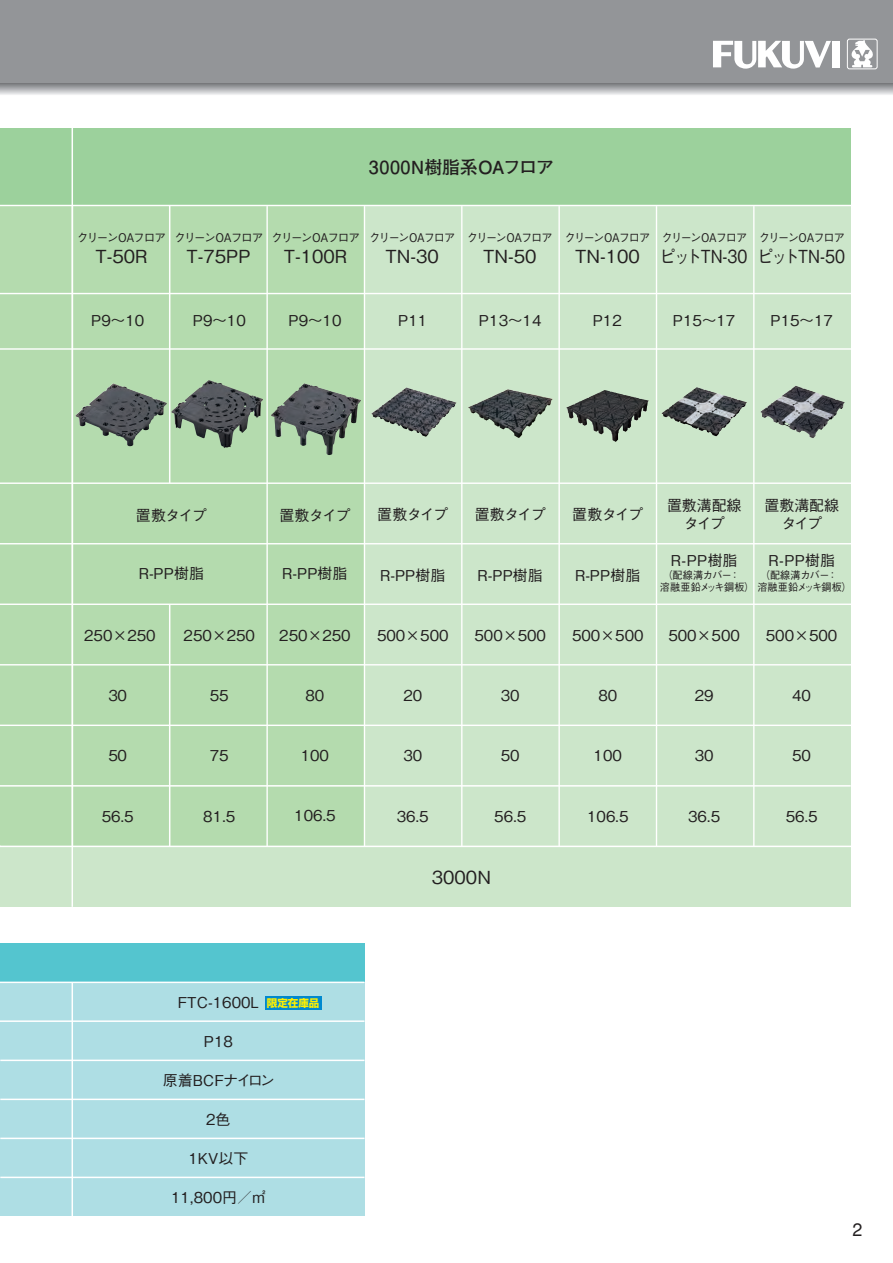
<style>
.page{position:relative;width:893px;height:1263px;background:#fff}
.page>*{position:absolute;margin:0;border:0;box-sizing:border-box;transform-origin:0 0}
.t1{font:500 18px "Gothic BBB Pro";color:#231f20}
.t2{font:500 18px "Gothic BBB Pro";color:#231f20;scale:.88 1}
.t3{font:700 18px "Futo Go B101 Pro";letter-spacing:-.005em;color:#231f20}
.t4{font:500 18px "Gothic BBB";color:#231f20}
.t5{font:500 15px/18px "Gothic BBB Pro";color:#231f20;text-align:center}
.t6{font:500 15px "Gothic BBB Pro";letter-spacing:-.22em;color:#231f20}
.t7{font:500 12px "Gothic BBB Pro";letter-spacing:-.085em;color:#231f20;scale:.92 1}
.t8{font:500 12px "Gothic BBB Pro";letter-spacing:-.085em;color:#231f20;scale:.96 1}
.t9{font:500 10.5px/12.8px "Gothic BBB Pro";letter-spacing:-.025em;color:#231f20;scale:.96 1}
.t10{font:700 10.5px "Shin Go Pro";color:#fff101}
</style>
<div class="page">
<div style="left:0;top:943px;width:364px;height:40px;background:#54c5cf"></div>
<div style="left:0;top:982px;width:364px;height:234px;background:#aedee4"></div>
<hr style="left:0;top:1059px;width:364px;height:2px;background:#fff">
<hr style="left:0;top:1098px;width:364px;height:2px;background:#fff">
<hr style="left:0;top:1137px;width:364px;height:2px;background:#fff">
<hr style="left:0;top:1176px;width:364px;height:2px;background:#fff">
<hr style="left:0;top:981px;width:364px;height:2px;background:#fff">
<hr style="left:0;top:1020px;width:364px;height:2px;background:#fff">
<hr style="left:72px;top:982px;width:1px;height:238px;background:#fff">
<div style="left:0;top:205px;width:364px;height:641px;background:#b4dbae"></div>
<div style="left:0;top:128px;width:851px;height:77px;background:#9cd19c"></div>
<hr style="left:169px;top:205px;width:1px;height:278px;background:#fff">
<hr style="left:169px;top:605px;width:1px;height:241px;background:#fff">
<div style="left:364px;top:205px;width:486px;height:641px;background:#cce6ca"></div>
<hr style="left:0;top:543px;width:852px;height:1px;background:#fff">
<hr style="left:0;top:482px;width:852px;height:2px;background:#fff">
<hr style="left:0;top:603px;width:852px;height:2px;background:#fff">
<hr style="left:0;top:664px;width:852px;height:1px;background:#fff">
<hr style="left:0;top:725px;width:852px;height:1px;background:#fff">
<hr style="left:0;top:785px;width:851px;height:2px;background:#fff">
<hr style="left:0;top:293px;width:852px;height:1px;background:#fff">
<hr style="left:0;top:348px;width:852px;height:2px;background:#fff">
<div style="left:0;top:846px;width:850px;height:61px;background:#cce6ca"></div>
<hr style="left:0;top:846px;width:852px;height:1px;background:#fff">
<hr style="left:72px;top:128px;width:1px;height:779px;background:#fff">
<hr style="left:0;top:205px;width:851px;height:1px;background:#fff">
<hr style="left:266px;top:206px;width:2px;height:641px;background:#fff">
<hr style="left:364px;top:206px;width:1px;height:641px;background:#fff">
<hr style="left:461px;top:206px;width:1px;height:641px;background:#fff">
<hr style="left:558px;top:206px;width:2px;height:641px;background:#fff">
<hr style="left:656px;top:206px;width:1px;height:641px;background:#fff">
<hr style="left:753px;top:206px;width:1px;height:641px;background:#fff">
<img style="left:75px;top:383px;width:92px;height:63px">
<img style="left:171px;top:380px;width:92px;height:68px">
<img style="left:271px;top:383px;width:90px;height:72px">
<img style="left:468px;top:389px;width:85px;height:49px">
<img style="left:760px;top:386px;width:85px;height:52px">
<img style="left:566px;top:391px;width:63px;height:51px">
<img style="left:662px;top:387px;width:35px;height:37px">
<img style="left:371px;top:387px;width:57px;height:50px">
<div style="left:265px;top:996px;width:57px;height:13px;background:#0089cf"></div>
<svg style="left:0;top:83px;width:893px;height:12px;background:#b1b2b5"></svg>
<div style="left:0;top:0;width:893px;height:83px;background:#939598"></div>
<div style="left:847px;top:39px;width:30px;height:30px;border:1px solid #fff;border-radius:2px"></div>
<svg style="left:851px;top:40px;width:22px;height:27px"></svg>
<svg style="left:713px;top:41px;width:118px;height:28px"></svg>
<div style="left:832px;top:41px;width:7px;height:27px;background:#fff"></div>
<p class="t3" style="left:369px;top:152px;width:187px">3000N樹脂系OAフロア</p>
<p class="t8" style="left:77px;top:228px;width:94px">クリーンOAフロア</p>
<p class="t1" style="left:95px;top:242px;width:54px">T-50R</p>
<p class="t8" style="left:174px;top:228px;width:94px">クリーンOAフロア</p>
<p class="t1" style="left:187px;top:242px;width:66px">T-75PP</p>
<p class="t8" style="left:271px;top:228px;width:94px">クリーンOAフロア</p>
<p class="t1" style="left:284px;top:242px;width:65px">T-100R</p>
<p class="t7" style="left:369px;top:228px;width:95px">クリーンOAフロア</p>
<p class="t1" style="left:386px;top:242px;width:55px">TN-30</p>
<p class="t7" style="left:467px;top:228px;width:95px">クリーンOAフロア</p>
<p class="t1" style="left:483px;top:242px;width:55px">TN-50</p>
<p class="t7" style="left:564px;top:228px;width:95px">クリーンOAフロア</p>
<p class="t1" style="left:575px;top:242px;width:66px">TN-100</p>
<p class="t7" style="left:661px;top:228px;width:95px">クリーンOAフロア</p>
<p class="t2" style="left:660px;top:242px;width:101px">ピットTN-30</p>
<p class="t7" style="left:759px;top:228px;width:95px">クリーンOAフロア</p>
<p class="t2" style="left:757px;top:242px;width:101px">ピットTN-50</p>
<p class="t5" style="left:91px;top:310px;width:55px">P9～10</p>
<p class="t5" style="left:193px;top:310px;width:55px">P9～10</p>
<p class="t5" style="left:288px;top:310px;width:55px">P9～10</p>
<p class="t5" style="left:479px;top:310px;width:64px">P13～14</p>
<p class="t5" style="left:398px;top:310px;width:31px">P11</p>
<p class="t5" style="left:593px;top:310px;width:31px">P12</p>
<p class="t5" style="left:770px;top:310px;width:64px">P15～17</p>
<p class="t5" style="left:673px;top:310px;width:64px">P15～17</p>
<p class="t5" style="left:136px;top:504px;width:72px">置敷タイプ</p>
<p class="t5" style="left:279px;top:504px;width:72px">置敷タイプ</p>
<p class="t5" style="left:139px;top:562px;width:67px">R-PP樹脂</p>
<p class="t5" style="left:282px;top:562px;width:67px">R-PP樹脂</p>
<p class="t5" style="left:84px;top:624px;width:73px">250×250</p>
<p class="t5" style="left:184px;top:624px;width:73px">250×250</p>
<p class="t5" style="left:279px;top:624px;width:73px">250×250</p>
<p class="t5" style="left:377px;top:503px;width:72px">置敷タイプ</p>
<p class="t5" style="left:380px;top:564px;width:67px">R-PP樹脂</p>
<p class="t5" style="left:377px;top:624px;width:73px">500×500</p>
<p class="t5" style="left:475px;top:503px;width:72px">置敷タイプ</p>
<p class="t5" style="left:572px;top:503px;width:72px">置敷タイプ</p>
<p class="t5" style="left:478px;top:564px;width:67px">R-PP樹脂</p>
<p class="t5" style="left:575px;top:564px;width:67px">R-PP樹脂</p>
<p class="t5" style="left:474px;top:624px;width:73px">500×500</p>
<p class="t5" style="left:572px;top:624px;width:73px">500×500</p>
<p class="t5" style="left:765px;top:495px;width:76px">置敷溝配線タイプ</p>
<p class="t5" style="left:768px;top:549px;width:68px">R-PP樹脂</p>
<p class="t9" style="left:660px;top:567px;width:201px;text-indent:100px">（配線溝カバー：<br>溶融亜鉛メッキ鋼板）溶融亜鉛メッキ鋼板）</p>
<p class="t5" style="left:766px;top:624px;width:73px">500×500</p>
<p class="t5" style="left:667px;top:495px;width:76px">置敷溝配線タイプ</p>
<p class="t5" style="left:671px;top:549px;width:68px">R-PP樹脂</p>
<p class="t9" style="left:663px;top:567px;width:82px">（配線溝カバー：</p>
<p class="t5" style="left:668px;top:624px;width:73px">500×500</p>
<p class="t5" style="left:108px;top:685px;width:20px">30</p>
<p class="t5" style="left:210px;top:685px;width:20px">55</p>
<p class="t5" style="left:306px;top:685px;width:20px">80</p>
<p class="t5" style="left:403px;top:685px;width:20px">20</p>
<p class="t5" style="left:501px;top:685px;width:20px">30</p>
<p class="t5" style="left:598px;top:685px;width:20px">80</p>
<p class="t5" style="left:695px;top:685px;width:20px">29</p>
<p class="t5" style="left:792px;top:685px;width:20px">40</p>
<p class="t5" style="left:108px;top:744px;width:20px">50</p>
<p class="t5" style="left:210px;top:744px;width:20px">75</p>
<p class="t5" style="left:301px;top:744px;width:30px">100</p>
<p class="t5" style="left:403px;top:744px;width:20px">30</p>
<p class="t5" style="left:501px;top:744px;width:20px">50</p>
<p class="t5" style="left:594px;top:744px;width:30px">100</p>
<p class="t5" style="left:695px;top:744px;width:20px">30</p>
<p class="t5" style="left:792px;top:744px;width:20px">50</p>
<p class="t5" style="left:102px;top:806px;width:33px">56.5</p>
<p class="t5" style="left:203px;top:806px;width:33px">81.5</p>
<p class="t5" style="left:294px;top:805px;width:43px">106.5</p>
<p class="t5" style="left:397px;top:806px;width:33px">36.5</p>
<p class="t5" style="left:494px;top:806px;width:33px">56.5</p>
<p class="t5" style="left:587px;top:806px;width:43px">106.5</p>
<p class="t5" style="left:688px;top:806px;width:33px">36.5</p>
<p class="t5" style="left:786px;top:806px;width:33px">56.5</p>
<p class="t1" style="left:432px;top:862px;width:61px">3000N</p>
<p class="t5" style="left:178px;top:991px;width:83px">FTC-1600L</p>
<p class="t5" style="left:204px;top:1030px;width:31px">P18</p>
<p class="t6" style="left:163px;top:1068px;width:114px">原着ＢＣＦナイロン</p>
<p class="t5" style="left:206px;top:1108px;width:26px">2色</p>
<p class="t5" style="left:188px;top:1147px;width:62px">1KV以下</p>
<p class="t5" style="left:171px;top:1186px;width:96px">11,800円／㎡</p>
<p class="t10" style="left:267px;top:994px;width:54px">限定在庫品</p>
<p class="t4" style="left:852px;top:1219px;width:12px">2</p>
</div>
